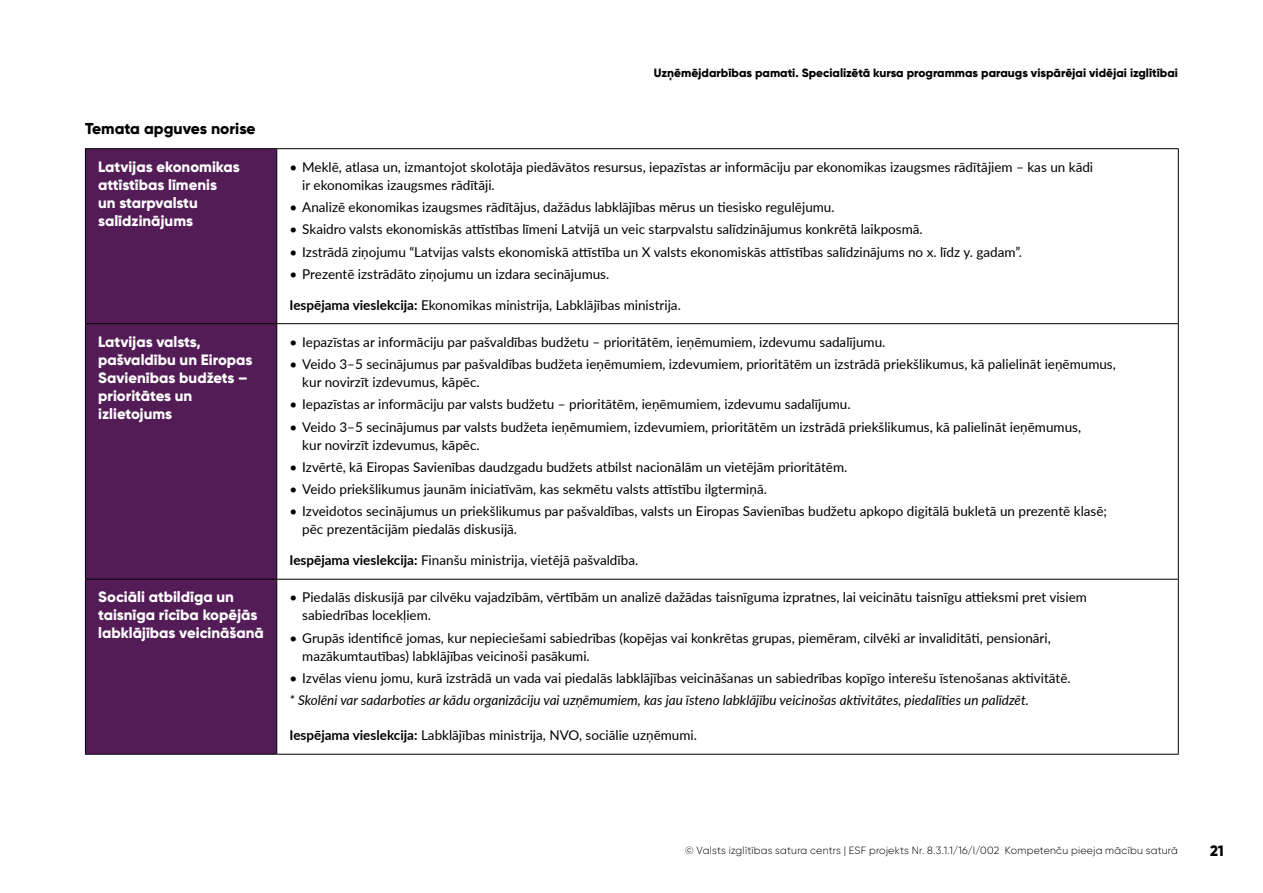
<style>
.page{position:relative;width:1263px;height:893px;background:#fff}
.page>*{position:absolute;margin:0;border:0;box-sizing:border-box;transform-origin:0 0}
.t1{font:800 15.75px "Gilroy";color:#000}
.t2{font:800 15px/18px "Gilroy";color:#fff}
.t3{font:800 15px "Gilroy";color:#000}
.t4{font:13.5px/18px "Lato";color:#000}
.t5{font:italic 13.5px "Lato";color:#000}
.t6{font:800 12px "Gilroy";color:#000}
.t7{font:300 10.5px "Gilroy";letter-spacing:.02em;color:#000}
.s1{font-weight:700}
</style>
<div class="page">
<div style="left:86px;top:149px;width:190px;height:605px;background:#531c56"></div>
<hr style="left:85px;top:323px;width:192px;height:1px;background:#000">
<hr style="left:277px;top:323px;width:902px;height:1px;background:#000">
<hr style="left:85px;top:579px;width:192px;height:1px;background:#000">
<hr style="left:277px;top:579px;width:902px;height:1px;background:#000">
<hr style="left:85px;top:754px;width:192px;height:1px;background:#000">
<hr style="left:277px;top:754px;width:902px;height:1px;background:#000">
<hr style="left:277px;top:148px;width:902px;height:1px;background:#000">
<hr style="left:1178px;top:149px;width:1px;height:174px;background:#000">
<hr style="left:1178px;top:324px;width:1px;height:255px;background:#000">
<hr style="left:1178px;top:580px;width:1px;height:174px;background:#000">
<hr style="left:85px;top:148px;width:192px;height:1px;background:#000">
<hr style="left:85px;top:149px;width:1px;height:174px;background:#000">
<hr style="left:276px;top:149px;width:1px;height:174px;background:#000">
<hr style="left:85px;top:324px;width:1px;height:255px;background:#000">
<hr style="left:276px;top:324px;width:1px;height:255px;background:#000">
<hr style="left:85px;top:580px;width:1px;height:174px;background:#000">
<hr style="left:276px;top:580px;width:1px;height:174px;background:#000">
<p class="t6" style="left:654px;top:65px;width:526px">Uzņēmējdarbības pamati. Specializētā kursa programmas paraugs vispārējai vidējai izglītībai</p>
<p class="t1" style="left:85px;top:118px;width:172px">Temata apguves norise</p>
<p class="t2" style="left:98px;top:157px;width:143px">Latvijas ekonomikas attīstības līmenis<br>un starpvalstu salīdzinājums</p>
<p class="t4" style="left:302px;top:157px;width:792px;text-indent:-13px">• Meklē, atlasa un, izmantojot skolotāja piedāvātos resursus, iepazīstas ar informāciju par ekonomikas izaugsmes rādītājiem – kas un kādi ir ekonomikas izaugsmes rādītāji.</p>
<p class="t4" style="left:290px;top:198px;width:547px">• Analizē ekonomikas izaugsmes rādītājus, dažādus labklājības mērus un tiesisko regulējumu.</p>
<p class="t4" style="left:290px;top:220px;width:635px">• Skaidro valsts ekonomiskās attīstības līmeni Latvijā un veic starpvalstu salīdzinājumus konkrētā laikposmā.</p>
<p class="t4" style="left:290px;top:242px;width:734px">• Izstrādā ziņojumu “Latvijas valsts ekonomiskā attīstība un X valsts ekonomiskās attīstības salīdzinājums no x. līdz y. gadam”.</p>
<p class="t4" style="left:290px;top:264px;width:321px">• Prezentē izstrādāto ziņojumu un izdara secinājumus.</p>
<p class="t4" style="left:290px;top:295px;width:393px"><span class="s1">Iespējama vieslekcija:</span> Ekonomikas ministrija, Labklājības ministrija.</p>
<p class="t2" style="left:98px;top:332px;width:156px">Latvijas valsts, pašvaldību un Eiropas<br>Savienības budžets – prioritātes un izlietojums</p>
<p class="t4" style="left:290px;top:332px;width:597px">• Iepazīstas ar informāciju par pašvaldības budžetu – prioritātēm, ieņēmumiem, izdevumu sadalījumu.</p>
<p class="t4" style="left:302px;top:355px;width:815px;text-indent:-13px">• Veido 3–5 secinājumus par pašvaldības budžeta ieņēmumiem, izdevumiem, prioritātēm un izstrādā priekšlikumus, kā palielināt ieņēmumus, kur novirzīt izdevumus, kāpēc.</p>
<p class="t4" style="left:290px;top:395px;width:563px">• Iepazīstas ar informāciju par valsts budžetu – prioritātēm, ieņēmumiem, izdevumu sadalījumu.</p>
<p class="t4" style="left:302px;top:417px;width:780px;text-indent:-13px">• Veido 3–5 secinājumus par valsts budžeta ieņēmumiem, izdevumiem, prioritātēm un izstrādā priekšlikumus, kā palielināt ieņēmumus, kur novirzīt izdevumus, kāpēc.</p>
<p class="t4" style="left:290px;top:457px;width:559px">• Izvērtē, kā Eiropas Savienības daudzgadu budžets atbilst nacionālām un vietējām prioritātēm.</p>
<p class="t4" style="left:290px;top:480px;width:479px">• Veido priekšlikumus jaunām iniciatīvām, kas sekmētu valsts attīstību ilgtermiņā.</p>
<p class="t4" style="left:302px;top:502px;width:806px;text-indent:-13px">• Izveidotos secinājumus un priekšlikumus par pašvaldības, valsts un Eiropas Savienības budžetu apkopo digitālā bukletā un prezentē klasē; pēc prezentācijām piedalās diskusijā.</p>
<p class="t4" style="left:290px;top:551px;width:350px"><span class="s1">Iespējama vieslekcija:</span> Finanšu ministrija, vietējā pašvaldība.</p>
<p class="t2" style="left:98px;top:588px;width:167px">Sociāli atbildīga un taisnīga rīcība kopējās labklājības veicināšanā</p>
<p class="t4" style="left:302px;top:588px;width:786px;text-indent:-13px">• Piedalās diskusijā par cilvēku vajadzībām, vērtībām un analizē dažādas taisnīguma izpratnes, lai veicinātu taisnīgu attieksmi pret visiem sabiedrības locekļiem.</p>
<p class="t4" style="left:302px;top:628px;width:750px;text-indent:-13px">• Grupās identificē jomas, kur nepieciešami sabiedrības (kopējas vai konkrētas grupas, piemēram, cilvēki ar invaliditāti, pensionāri, mazākumtautības) labklājības veicinoši pasākumi.</p>
<p class="t4" style="left:290px;top:668px;width:783px">• Izvēlas vienu jomu, kurā izstrādā un vada vai piedalās labklājības veicināšanas un sabiedrības kopīgo interešu īstenošanas aktivitātē.</p>
<p class="t5" style="left:290px;top:691px;width:741px">* Skolēni var sadarboties ar kādu organizāciju vai uzņēmumiem, kas jau īsteno labklājību veicinošas aktivitātes, piedalīties un palīdzēt.</p>
<p class="t4" style="left:290px;top:726px;width:409px"><span class="s1">Iespējama vieslekcija:</span> Labklājības ministrija, NVO, sociālie uzņēmumi.</p>
<p class="t7" style="left:685px;top:844px;width:494px">© Valsts izglītības satura centrs | ESF projekts Nr. 8.3.1.1/16/I/002 Kompetenču pieeja mācību saturā</p>
<p class="t3" style="left:1210px;top:841px;width:15px">21</p>
</div>
